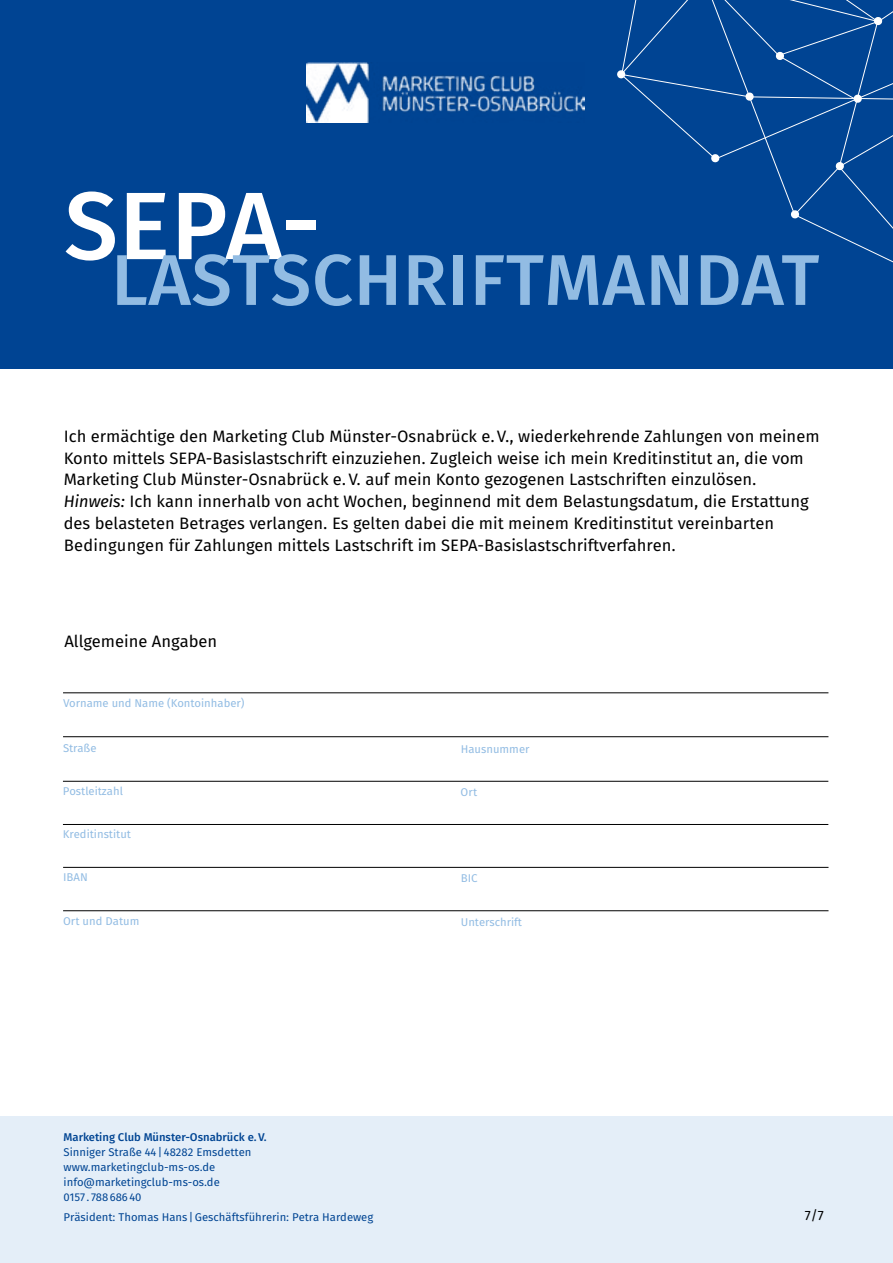
<style>
.page{position:relative;width:893px;height:1263px;background:#fff}
.page>*{position:absolute;margin:0;border:0;box-sizing:border-box;transform-origin:0 0}
.t1{font:95.85px "Fira Sans OT Medium";color:#fff}
.t2{font:71.85px "Fira Sans OT Medium";letter-spacing:.01em;color:#92bce3}
.t3{font:16.5px/21.8px "Fira Sans OT";color:#000}
.t4{font:13.5px "Fira Sans OT";color:#000}
.t5{font:11.25px/15px "Fira Sans OT";color:#004493}
.t6{font:11.25px "Fira Sans OT";color:#92bce3}
.t7{font:11.25px "Fira Sans OT Medium";color:#004493}
.s1{font-style:italic}
</style>
<div class="page">
<div style="left:0;top:0;width:893px;height:368px;background:#004493"></div>
<svg style="left:777px;top:171px;width:116px;height:92px"></svg>
<svg style="left:617px;top:0;width:276px;height:171px"></svg>
<hr style="left:63px;top:781px;width:765px;height:1px;background:#000">
<hr style="left:63px;top:867px;width:765px;height:1px;background:#000">
<hr style="left:63px;top:910px;width:765px;height:1px;background:#000">
<hr style="left:63px;top:824px;width:765px;height:1px;background:#000">
<hr style="left:63px;top:692px;width:765px;height:1px;background:#000">
<hr style="left:63px;top:736px;width:765px;height:1px;background:#000">
<div style="left:0;top:1117px;width:893px;height:146px;background:#e4eef8"></div>
<img style="left:306px;top:63px;width:279px;height:59px">
<h1 class="t1" style="left:64px;top:158px;width:257px">SEPA-</h1>
<h2 class="t2" style="left:111px;top:229px;width:710px">LASTSCHRIFTMANDAT</h2>
<p class="t3" style="left:64px;top:426px;width:757px">Ich ermächtige den Marketing Club Münster-Osnabrück e.V., wiederkehrende Zahlungen von meinem Konto mittels SEPA-Basislastschrift einzuziehen. Zugleich weise ich mein Kreditinstitut an, die vom Marketing Club Münster-Osnabrück e.V. auf mein Konto gezogenen Lastschriften einzulösen.<br><span class="s1">Hinweis:</span> Ich kann innerhalb von acht Wochen, beginnend mit dem Belastungsdatum, die Erstattung des belasteten Betrages verlangen. Es gelten dabei die mit meinem Kreditinstitut vereinbarten Bedingungen für Zahlungen mittels Lastschrift im SEPA-Basislastschriftverfahren.</p>
<p class="t3" style="left:64px;top:631px;width:154px">Allgemeine Angaben</p>
<p class="t6" style="left:63px;top:695px;width:183px">Vorname und Name (Kontoinhaber)</p>
<p class="t6" style="left:63px;top:740px;width:35px">Straße</p>
<p class="t6" style="left:63px;top:783px;width:61px">Postleitzahl</p>
<p class="t6" style="left:63px;top:826px;width:70px">Kreditinstitut</p>
<p class="t6" style="left:63px;top:869px;width:26px">IBAN</p>
<p class="t6" style="left:63px;top:913px;width:78px">Ort und Datum</p>
<p class="t7" style="left:64px;top:1129px;width:205px">Marketing Club Münster-Osnabrück e.V.</p>
<p class="t5" style="left:64px;top:1146px;width:189px">Sinniger Straße 44|48282 Emsdetten www.marketingclub-ms-os.de info@marketingclub-ms-os.de<br>0157 . 78868640</p>
<p class="t5" style="left:64px;top:1210px;width:311px">Präsident: Thomas Hans |Geschäftsführerin: Petra Hardeweg</p>
<p class="t6" style="left:461px;top:741px;width:70px">Hausnummer</p>
<p class="t6" style="left:461px;top:784px;width:18px">Ort</p>
<p class="t6" style="left:461px;top:870px;width:18px">BIC</p>
<p class="t6" style="left:461px;top:914px;width:63px">Unterschrift</p>
<p class="t4" style="left:805px;top:1206px;width:20px">7/7</p>
</div>
